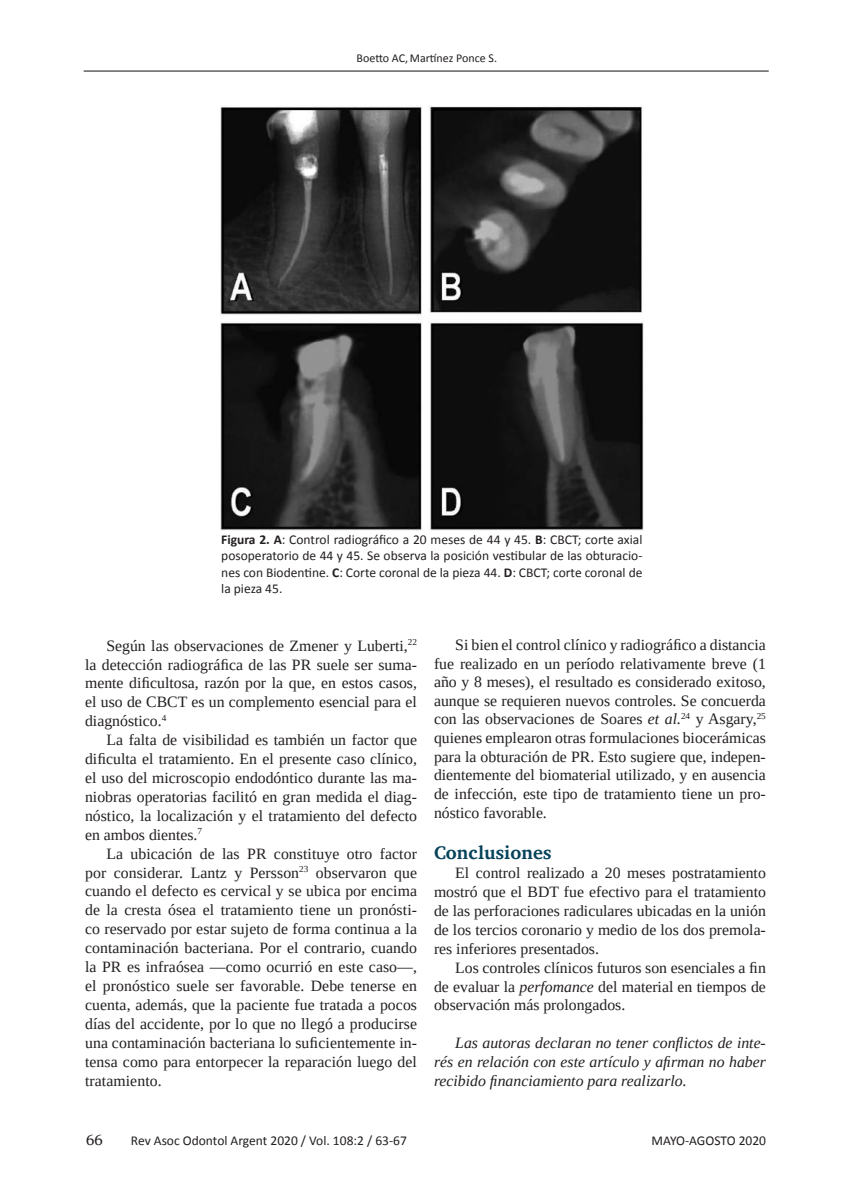
<style>
.page{position:relative;width:851px;height:1191px;background:#fff}
.page>*{position:absolute;margin:0;border:0;box-sizing:border-box;transform-origin:0 0}
.t1{font:700 18.75px "Charis SIL";color:#06425a}
.t2{font:15.75px/18.9px "Liberation Serif";color:#231f20;text-align:justify}
.t3{font:italic 15.75px/18.9px "Liberation Serif";color:#231f20;text-align:justify}
.t4{font:15px "Charis SIL";color:#231f20}
.t5{font:13.5px/16.2px "Calibri";color:#231f20;text-align:justify}
.t6{font:12px "Calibri";color:#231f20}
.s1{font-weight:700}
.s2{font-style:italic}
</style>
<div class="page">
<hr style="left:84px;top:71px;width:684px;height:1px;background:#231f20">
<img style="left:220px;top:105px;width:424px;height:425px">
<p class="t6" style="left:356px;top:50px;width:142px">Boetto AC,Martínez Ponce S.</p>
<p class="t5" style="left:221px;top:531px;width:422px"><span class="s1">Figura 2. A</span>: Control radiográfico a 20 meses de 44 y 45. <span class="s1">B</span>: CBCT; corte axial posoperatorio de 44 y 45. Se observa la posición vestibular de las obturacio&shy;nes con Biodentine. <span class="s1">C</span>: Corte coronal de la pieza 44. <span class="s1">D</span>: CBCT; corte coronal de la pieza 45.</p>
<p class="t2" style="left:85px;top:636px;width:333px;text-indent:21px">Según las observaciones de Zmener y Luberti,<sup>22 </sup>la detección radiográfica de las PR suele ser suma&shy;mente dificultosa, razón por la que, en estos casos, el uso de CBCT es un complemento esencial para el diagnóstico.<sup>4</sup></p>
<p class="t2" style="left:85px;top:730px;width:333px;text-indent:21px">La falta de visibilidad es también un factor que dificulta el tratamiento. En el presente caso clínico, el uso del microscopio endodóntico durante las ma&shy;niobras operatorias facilitó en gran medida el diag&shy;nóstico, la localización y el tratamiento del defecto en ambos dientes.<sup>7</sup></p>
<p class="t2" style="left:85px;top:844px;width:333px;text-indent:21px">La ubicación de las PR constituye otro factor por considerar. Lantz y Persson<sup>23</sup> observaron que cuando el defecto es cervical y se ubica por encima de la cresta ósea el tratamiento tiene un pronósti&shy;co reservado por estar sujeto de forma continua a la contaminación bacteriana. Por el contrario, cuando la PR es infraósea —como ocurrió en este caso—, el pronóstico suele ser favorable. Debe tenerse en cuenta, además, que la paciente fue tratada a pocos días del accidente, por lo que no llegó a producirse una contaminación bacteriana lo suficientemente in&shy;tensa como para entorpecer la reparación luego del tratamiento.</p>
<p class="t2" style="left:434px;top:635px;width:333px;text-indent:21px">Si bien el control clínico y radiográfico a distancia fue realizado en un período relativamente breve (1 año y 8 meses), el resultado es considerado exitoso, aunque se requieren nuevos controles. Se concuerda con las observaciones de Soares <span class="s2">et al.</span><sup>24</sup> y Asgary,<sup>25 </sup>quienes emplearon otras formulaciones biocerámicas para la obturación de PR. Esto sugiere que, indepen&shy;dientemente del biomaterial utilizado, y en ausencia de infección, este tipo de tratamiento tiene un pro&shy;nóstico favorable.</p>
<p class="t1" style="left:434px;top:841px;width:119px">Conclusiones</p>
<p class="t2" style="left:434px;top:863px;width:333px;text-indent:21px">El control realizado a 20 meses postratamiento mostró que el BDT fue efectivo para el tratamiento de las perforaciones radiculares ubicadas en la unión de los tercios coronario y medio de los dos premola&shy;res inferiores presentados.</p>
<p class="t2" style="left:434px;top:957px;width:333px;text-indent:21px">Los controles clínicos futuros son esenciales a fin de evaluar la <span class="s2">perfomance</span> del material en tiempos de observación más prolongados.</p>
<p class="t3" style="left:434px;top:1033px;width:333px;text-indent:21px">Las autoras declaran no tener conflictos de inte&shy;rés en relación con este artículo y afirman no haber recibido financiamiento para realizarlo.</p>
<p class="t4" style="left:86px;top:1131px;width:18px">66</p>
<p class="t5" style="left:131px;top:1132px;width:277px">Rev Asoc Odontol Argent 2020 / Vol. 108:2 / 63-67</p>
<p class="t5" style="left:651px;top:1132px;width:116px">MAYO-AGOSTO 2020</p>
</div>
